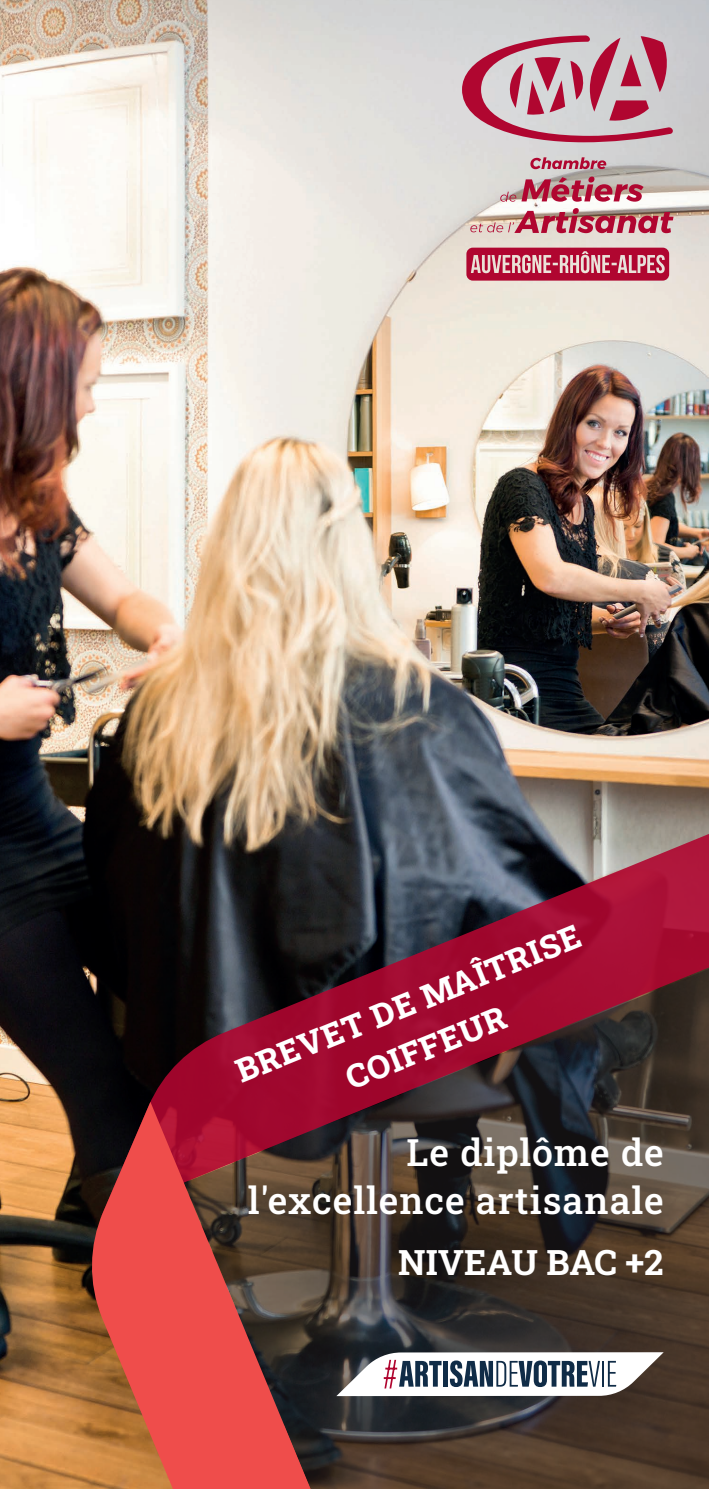
<style>
.page{position:relative;width:709px;height:1489px;background:#fff}
.page>*{position:absolute;margin:0;border:0;box-sizing:border-box;transform-origin:0 0}
.t1{font:37.5px/47.5px "Roboto Slab";letter-spacing:.025em;color:#fff;text-align:right}
.t2{font:35px "Roboto Slab";color:#fff}
.t3{font:32.5px/47.5px "Roboto Slab";color:#fff;text-align:center}
</style>
<div class="page">
<img style="left:0;top:0;width:709px;height:1488px">
<svg style="left:530px;top:157px;width:76px;height:12px"></svg>
<svg style="left:500px;top:176px;width:143px;height:26px;background:#c17c88"></svg>
<svg style="left:470px;top:208px;width:203px;height:25px;background:#c58288"></svg>
<svg style="left:462px;top:35px;width:211px;height:107px;background:#c791a0"></svg>
<svg style="left:466px;top:248px;width:203px;height:32px;background:#c0445f"></svg>
<svg style="left:340px;top:1216px;width:369px;height:272px;background:#3f342b"></svg>
<svg style="left:340px;top:1352px;width:323px;height:43px"></svg>
<img style="left:101px;top:727px;width:608px;height:489px">
<svg style="left:340px;top:1424px;width:133px;height:64px;background:#4a3a2f"></svg>
<svg style="left:88px;top:1101px;width:252px;height:387px;background:#9c3f39"></svg>
<p class="t3" style="left:228px;top:1049px;width:370px;rotate:-22deg">BREVET DE MAÎTRISE<br>COIFFEUR</p>
<p class="t1" style="left:248px;top:1127px;width:417px">Le diplôme de l'excellence artisanale</p>
<p class="t2" style="left:398px;top:1238px;width:267px">NIVEAU BAC +2</p>
</div>
